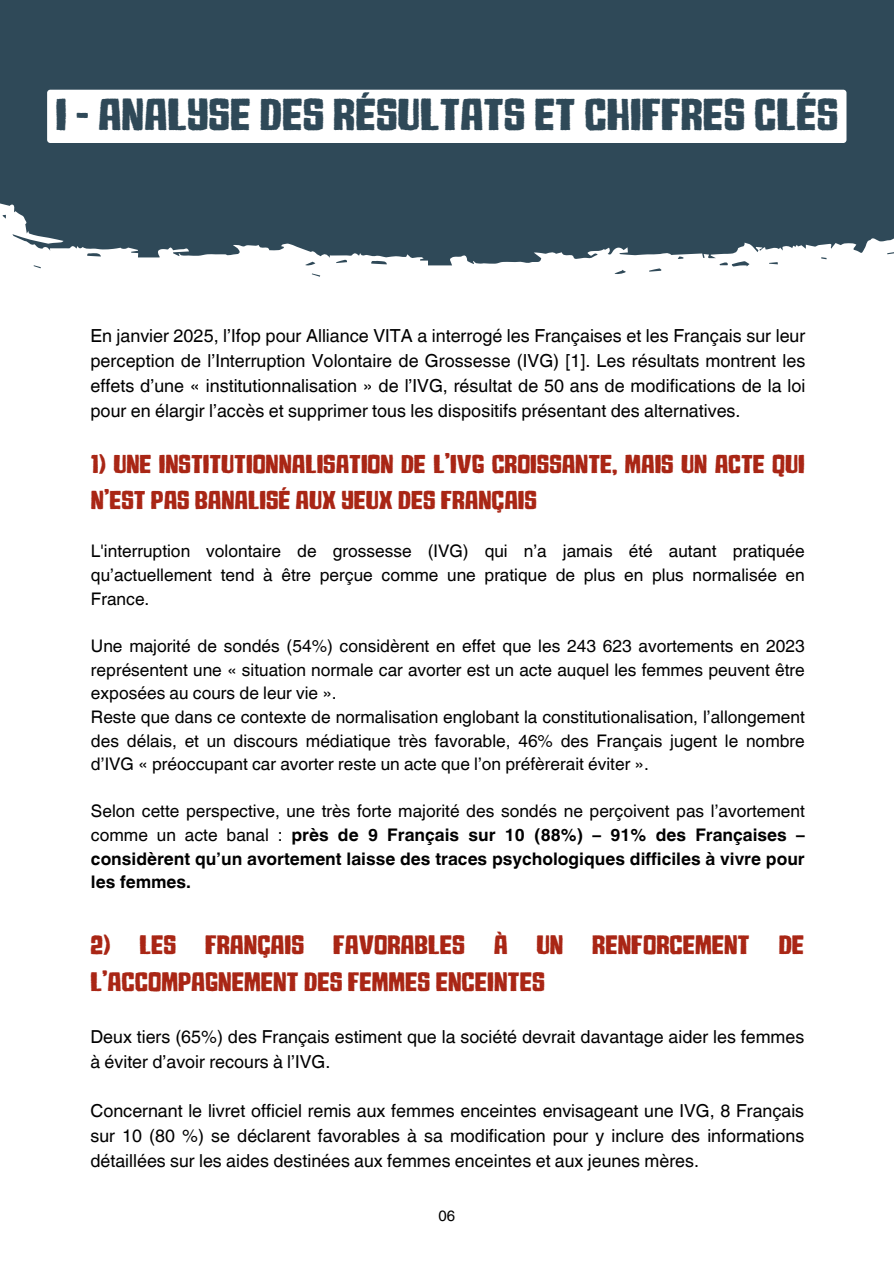
<style>
.page{position:relative;width:894px;height:1264px;background:#fff}
.page>*{position:absolute;margin:0;border:0;box-sizing:border-box;transform-origin:0 0}
.t1{font:45px "Timberwolf";color:#2f4958}
.t2{font:26.85px/37.2px "Timberwolf";color:#a92615}
.t3{font:26.1px/36px "Timberwolf";color:#a92615}
.t4{font:18px/24.8px "Helvetica Hebrew";color:#000;text-align:justify}
.t5{font:17.85px/24.8px "Helvetica Hebrew";color:#000}
.t6{font:17.4px/23.7px "Helvetica Hebrew";color:#000;text-align:justify}
.t7{font:700 17.4px/23.7px "Helvetica Hebrew";color:#000;text-align:justify}
.t8{font:15px "Helvetica Hebrew";color:#000}
.s1{font-weight:400}
</style>
<div class="page">
<svg style="left:0;top:0;width:893px;height:277px;background:#465d6a"></svg>
<div style="left:47px;top:90px;width:799px;height:53px;background:#fff;border-radius:3px"></div>
<h1 class="t1" style="left:55px;top:94px;width:784px">I - ANALYSE DES RÉSULTATS ET CHIFFRES CLÉS</h1>
<p class="t4" style="left:90px;top:326px;width:716px">En janvier 2025, l’Ifop pour Alliance VITA a interrogé les Françaises et les Français sur leur perception de l’Interruption Volontaire de Grossesse (IVG) [1]. Les résultats montrent les effets d’une « institutionnalisation » de l’IVG, résultat de 50 ans de modifications de la loi pour en élargir l’accès et supprimer tous les dispositifs présentant des alternatives.</p>
<h3 class="t3" style="left:91px;top:447px;width:715px">1) UNE INSTITUTIONNALISATION DE L’IVG CROISSANTE, MAIS UN ACTE QUI<br>N’EST PAS BANALISÉ AUX YEUX DES FRANÇAIS</h3>
<p class="t6" style="left:91px;top:542px;width:715px">L'interruption volontaire de grossesse (IVG) qui n’a jamais été autant pratiquée qu’actuellement tend à être perçue comme une pratique de plus en plus normalisée en France.</p>
<p class="t6" style="left:91px;top:636px;width:715px;text-align:left">Une majorité de sondés (54%) considèrent en effet que les 243 623 avortements en 2023 représentent une « situation normale car avorter est un acte auquel les femmes peuvent être exposées au cours de leur vie ».<br>Reste que dans ce contexte de normalisation englobant la constitutionalisation, l’allongement des délais, et un discours médiatique très favorable, 46% des Français jugent le nombre d’IVG « préoccupant car avorter reste un acte que l’on préfèrerait éviter ».</p>
<p class="t7" style="left:91px;top:802px;width:715px"><span class="s1">Selon cette perspective, une très forte majorité des sondés ne perçoivent pas l’avortement comme un acte banal :</span> près de 9 Français sur 10 (88%) – 91% des Françaises – considèrent qu’un avortement laisse des traces psychologiques difficiles à vivre pour les femmes.</p>
<h2 class="t2" style="left:90px;top:927px;width:715px">2) LES FRANÇAIS FAVORABLES À UN RENFORCEMENT DE<br>L’ACCOMPAGNEMENT DES FEMMES ENCEINTES</h2>
<p class="t5" style="left:90px;top:1026px;width:715px">Deux tiers (65%) des Français estiment que la société devrait davantage aider les femmes à éviter d’avoir recours à l’IVG.</p>
<p class="t5" style="left:90px;top:1101px;width:715px;text-align:justify">Concernant le livret officiel remis aux femmes enceintes envisageant une IVG, 8 Français sur 10 (80 %) se déclarent favorables à sa modification pour y inclure des informations détaillées sur les aides destinées aux femmes enceintes et aux jeunes mères.</p>
<p class="t8" style="left:438px;top:1210px;width:18px">06</p>
</div>
